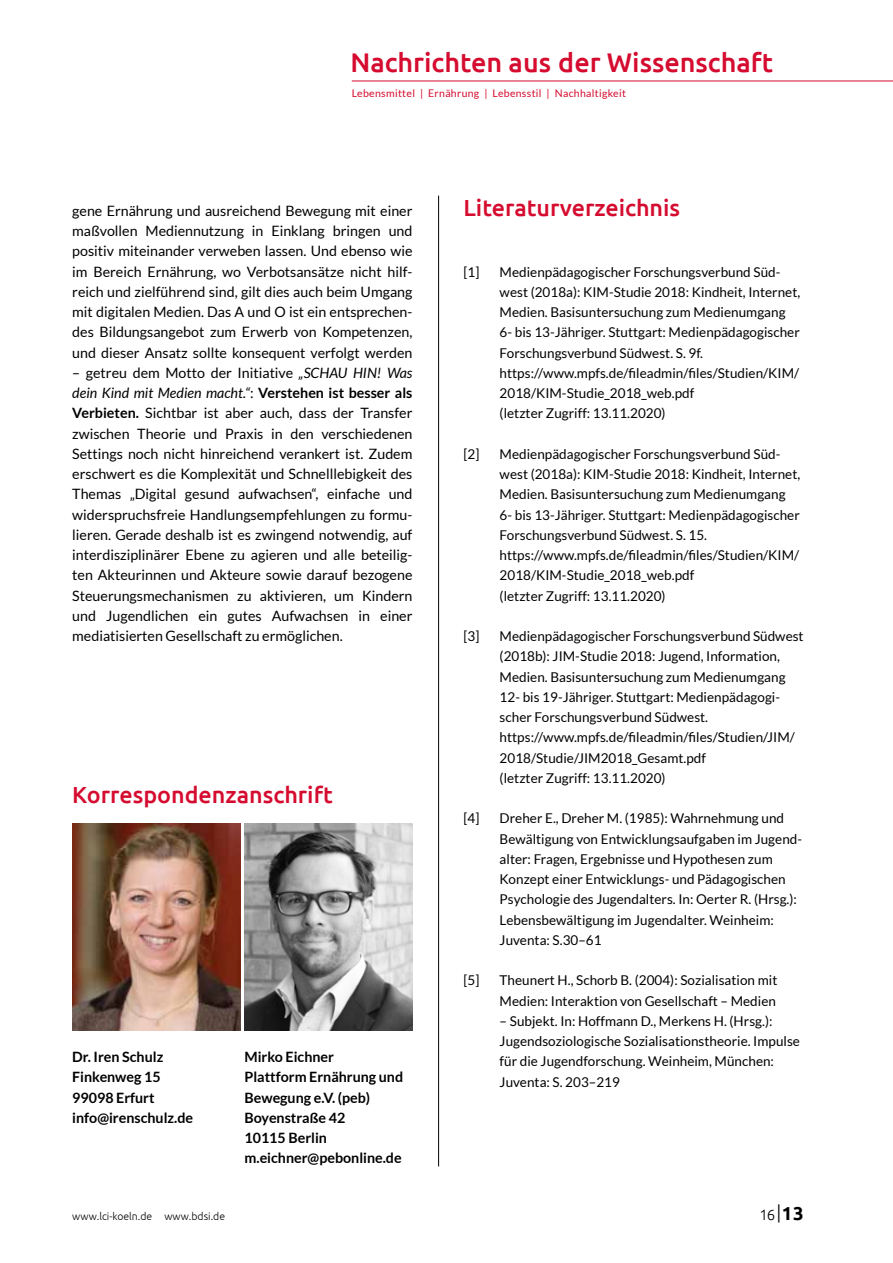
<style>
.page{position:relative;width:893px;height:1263px;background:#fff}
.page>*{position:absolute;margin:0;border:0;box-sizing:border-box;transform-origin:0 0}
.t1{font:500 27px "Ubuntu";color:#d50c2f}
.t2{font:500 23.25px "Ubuntu";color:#d50c2f}
.t3{font:300 15px "Ubuntu";color:#000}
.t4{font:14.25px/20.2px "Lato";color:#000;text-align:justify}
.t5{font:700 14.25px/20.2px "Lato";color:#000}
.t6{font:13.5px/20.2px "Lato";color:#000}
.t7{font:10.5px "Lato";letter-spacing:.03em;color:#d50c2f}
.t8{font:300 10.5px "Ubuntu";color:#000}
.s1{font-style:italic}
.s2{font-weight:700}
.s3{font-size:18.75px}
.s4{font-weight:700;font-size:18.75px}
</style>
<div class="page">
<hr style="left:352px;top:81px;width:541px;height:1px;background:#d50c2f">
<img style="left:72px;top:824px;width:168px;height:206px">
<img style="left:244px;top:824px;width:168px;height:206px">
<hr style="left:438px;top:196px;width:1px;height:970px;background:#000">
<h1 class="t1" style="left:350px;top:45px;width:424px">Nachrichten aus der Wissenschaft</h1>
<p class="t7" style="left:352px;top:88px;width:276px">Lebensmittel | Ernährung | Lebensstil | Nachhaltigkeit</p>
<p class="t4" style="left:72px;top:200px;width:342px">gene Ernährung und ausreichend Bewegung mit einer maßvollen Mediennutzung in Einklang bringen und positiv miteinander verweben lassen. Und ebenso wie im Bereich Ernährung, wo Verbotsansätze nicht hilf&shy;reich und zielführend sind, gilt dies auch beim Umgang mit digitalen Medien. Das A und O ist ein entsprechen&shy;des Bildungsangebot zum Erwerb von Kompetenzen, und dieser Ansatz sollte konsequent verfolgt werden</p>
<p class="t4" style="left:72px;top:362px;width:342px">– getreu dem Motto der Initiative <span class="s1">„SCHAU HIN! Was dein Kind mit Medien macht.“</span>: <span class="s2">Verstehen ist besser als Verbieten.</span> Sichtbar ist aber auch, dass der Transfer zwischen Theorie und Praxis in den verschiedenen Settings noch nicht hinreichend verankert ist. Zudem erschwert es die Komplexität und Schnelllebigkeit des Themas „Digital gesund aufwachsen“, einfache und widerspruchsfreie Handlungsempfehlungen zu formu&shy;lieren. Gerade deshalb ist es zwingend notwendig, auf interdisziplinärer Ebene zu agieren und alle beteilig&shy;ten Akteurinnen und Akteure sowie darauf bezogene Steuerungsmechanismen zu aktivieren, um Kindern und Jugendlichen ein gutes Aufwachsen in einer mediatisierten Gesellschaft zu ermöglichen.</p>
<h2 class="t2" style="left:72px;top:780px;width:262px">Korrespondenzanschrift</h2>
<p class="t5" style="left:72px;top:1046px;width:122px">Dr. Iren Schulz<br>Finkenweg 15<br>99098 Erfurt info@irenschulz.de</p>
<p class="t5" style="left:244px;top:1046px;width:160px">Mirko Eichner<br>Plattform Ernährung und<br>Bewegung e.V. (peb)<br>Boyenstraße 42<br>10115 Berlin m.eichner@pebonline.de</p>
<h2 class="t2" style="left:463px;top:193px;width:218px">Literaturverzeichnis</h2>
<p class="t6" style="left:463px;top:261px;width:17px">[1]</p>
<p class="t6" style="left:500px;top:261px;width:302px">Medienpädagogischer Forschungsverbund Süd&shy;west (2018a): KIM-Studie 2018: Kindheit, Internet, Medien. Basisuntersuchung zum Medienumgang 6- bis 13-Jähriger. Stuttgart: Medienpädagogischer Forschungsverbund Südwest. S. 9f. https://www.mpfs.de/fileadmin/files/Studien/KIM/ 2018/KIM-Studie_2018_web.pdf<br>(letzter Zugriff: 13.11.2020)</p>
<p class="t6" style="left:463px;top:444px;width:17px">[2]</p>
<p class="t6" style="left:500px;top:444px;width:302px">Medienpädagogischer Forschungsverbund Süd&shy;west (2018a): KIM-Studie 2018: Kindheit, Internet, Medien. Basisuntersuchung zum Medienumgang 6- bis 13-Jähriger. Stuttgart: Medienpädagogischer Forschungsverbund Südwest. S. 15. https://www.mpfs.de/fileadmin/files/Studien/KIM/ 2018/KIM-Studie_2018_web.pdf<br>(letzter Zugriff: 13.11.2020)</p>
<p class="t6" style="left:463px;top:626px;width:17px">[3]</p>
<p class="t6" style="left:500px;top:626px;width:306px">Medienpädagogischer Forschungsverbund Südwest (2018b): JIM-Studie 2018: Jugend, Information, Medien. Basisuntersuchung zum Medienumgang 12- bis 19-Jähriger. Stuttgart: Medienpädagogi&shy;scher Forschungsverbund Südwest. https://www.mpfs.de/fileadmin/files/Studien/JIM/ 2018/Studie/JIM2018_Gesamt.pdf<br>(letzter Zugriff: 13.11.2020)</p>
<p class="t6" style="left:463px;top:808px;width:17px">[4]</p>
<p class="t6" style="left:500px;top:808px;width:304px">Dreher E., Dreher M. (1985): Wahrnehmung und Bewältigung von Entwicklungsaufgaben im Jugend&shy;alter: Fragen, Ergebnisse und Hypothesen zum Konzept einer Entwicklungs- und Pädagogischen Psychologie des Jugendalters. In: Oerter R. (Hrsg.):<br>Lebensbewältigung im Jugendalter. Weinheim:<br>Juventa: S.30–61</p>
<p class="t6" style="left:463px;top:970px;width:17px">[5]</p>
<p class="t6" style="left:500px;top:970px;width:279px">Theunert H., Schorb B. (2004): Sozialisation mit<br>Medien: Interaktion von Gesellschaft – Medien</p>
<p class="t6" style="left:500px;top:1011px;width:302px">– Subjekt. In: Hoffmann D., Merkens H. (Hrsg.):<br>Jugendsoziologische Sozialisationstheorie. Impulse für die Jugendforschung. Weinheim, München:<br>Juventa: S. 203–219</p>
<p class="t8" style="left:72px;top:1209px;width:154px">www.lci-koeln.de www.bdsi.de</p>
<p class="t3" style="left:760px;top:1206px;width:46px">16<span class="s3">|</span><span class="s4">13</span></p>
</div>
